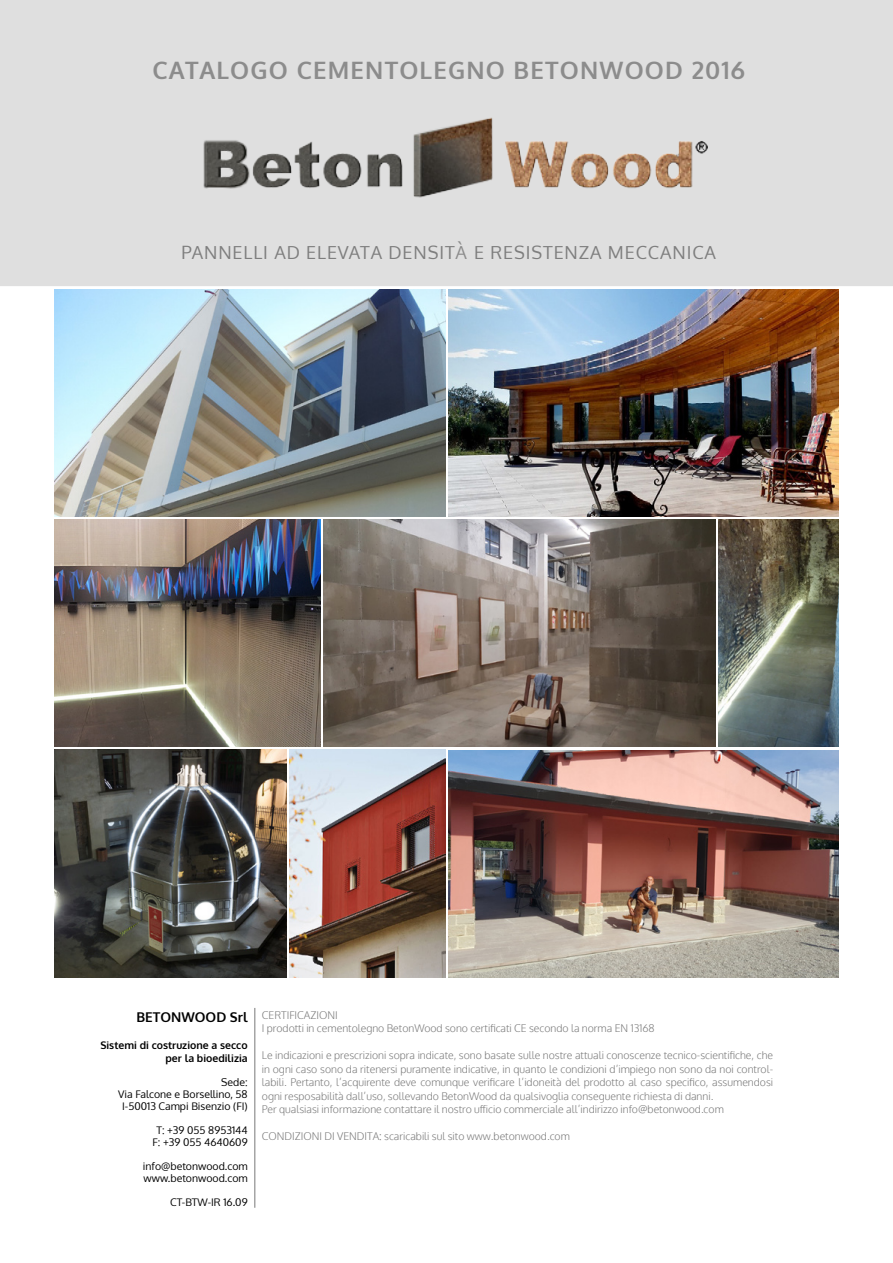
<style>
.page{position:relative;width:893px;height:1263px;background:#fff}
.page>*{position:absolute;margin:0;border:0;box-sizing:border-box;transform-origin:0 0}
.t1{font:700 24px "Oxygen";letter-spacing:.05em;color:#8c8c8c}
.t2{font:18px "Oxygen";letter-spacing:.05em;color:#7e7e7e}
.t3{font:700 13.5px "Oxygen";color:#000}
.t4{font:300 10.5px/13.5px "Oxygen";color:#787878}
.t5{font:10.5px/12px "Oxygen";color:#000;text-align:right}
.t6{font:700 10.5px/13.5px "Oxygen";color:#000;text-align:right}
.s1{color:#8c8c8c}
</style>
<div class="page">
<div style="left:0;top:0;width:893px;height:286px;background:#dfdfdf"></div>
<hr style="left:255px;top:1008px;width:1px;height:200px;background:#787878">
<img style="left:449px;top:289px;width:390px;height:228px">
<img style="left:449px;top:750px;width:390px;height:227px">
<img style="left:55px;top:289px;width:391px;height:228px">
<img style="left:54px;top:749px;width:232px;height:228px">
<img style="left:54px;top:519px;width:267px;height:228px">
<img style="left:324px;top:519px;width:391px;height:228px">
<img style="left:289px;top:749px;width:157px;height:228px">
<img style="left:718px;top:519px;width:121px;height:228px">
<img style="left:190px;top:112px;width:517px;height:90px">
<h1 class="t1" style="left:153px;top:55px;width:594px">CATALOGO CEMENTOLEGNO BETONWOOD 2016</h1>
<h2 class="t2" style="left:181px;top:240px;width:536px">PANNELLI AD ELEVATA DENSIT<span class="s1">À</span> E RESISTENZA MECCANICA</h2>
<p class="t3" style="left:137px;top:1008px;width:113px">BETONWOOD Srl</p>
<p class="t6" style="left:100px;top:1038px;width:149px">Sistemi di costruzione a secco per la bioedilizia</p>
<p class="t5" style="left:118px;top:1076px;width:131px">Sede:<br>Via Falcone e Borsellino, 58<br>I-50013 Campi Bisenzio (FI)</p>
<p class="t5" style="left:153px;top:1124px;width:97px;text-align:center">T: +39 055 8953144<br>F: +39 055 4640609</p>
<p class="t5" style="left:143px;top:1160px;width:106px;text-align:left">info@betonwood.com www.betonwood.com</p>
<p class="t5" style="left:170px;top:1196px;width:79px">CT-BTW-IR 16.09</p>
<p class="t4" style="left:262px;top:1008px;width:394px">CERTIFICAZIONI<br>I prodotti in cementolegno BetonWood sono certificati CE secondo la norma EN 13168</p>
<p class="t4" style="left:262px;top:1049px;width:513px">Le indicazioni e prescrizioni sopra indicate, sono basate sulle nostre attuali conoscenze tecnico-scientifiche, che in ogni caso sono da ritenersi puramente indicative, in quanto le condizioni d’impiego non sono da noi control&shy;labili. Pertanto, l’acquirente deve comunque verificare l’idoneità del prodotto al caso specifico, assumendosi ogni resposabilità dall’uso, sollevando BetonWood da qualsivoglia conseguente richiesta di danni.<br>Per qualsiasi informazione contattare il nostro ufficio commerciale all’indirizzo info@betonwood.com</p>
<p class="t4" style="left:262px;top:1130px;width:310px">CONDIZIONI DI VENDITA: scaricabili sul sito www.betonwood.com</p>
</div>
